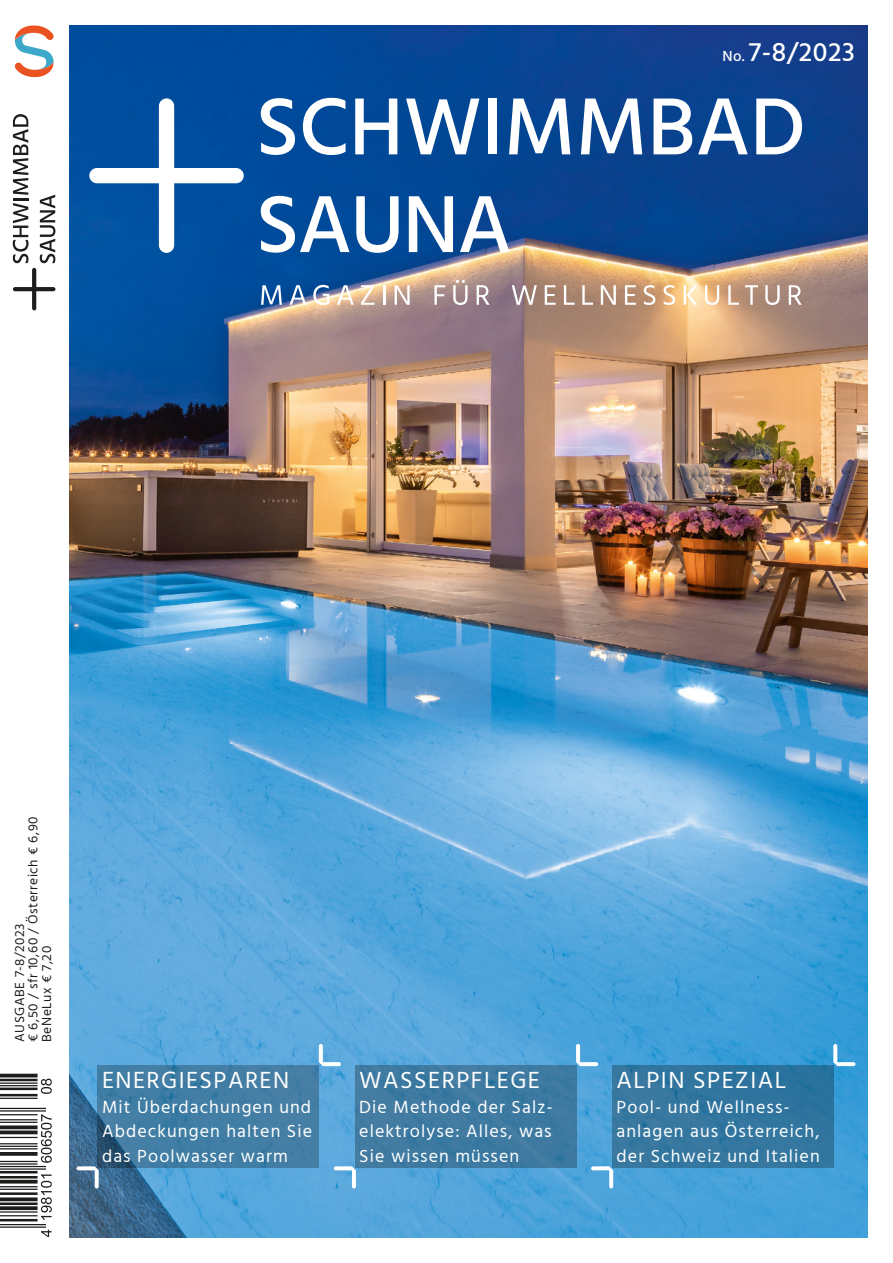
<style>
.page{position:relative;width:893px;height:1263px;background:#fff}
.page>*{position:absolute;margin:0;border:0;box-sizing:border-box;transform-origin:0 0}
._05_Vorspann_Hind{font:500 27px "Hind";color:#fff}
._01_Titel_Head_Versa{font:24px "Hind";letter-spacing:.06em;color:#fff}
._02_Titel_Lauftext{font:18px/24.8px "Hind";letter-spacing:.06em;color:#fff;text-align:justify}
._04_Bildtext_Hind{font:13.5px "Hind";letter-spacing:.04em;color:#1d1d1b}
.s1{font-size:15px}
</style>
<div class="page">
<img style="left:69px;top:26px;width:798px;height:1211px">
<svg style="left:15px;top:26px;width:39px;height:51px"></svg>
<svg style="left:13px;top:114px;width:42px;height:196px"></svg>
<svg style="left:0;top:1074px;width:52px;height:163px"></svg>
<svg style="left:261px;top:98px;width:34px;height:57px"></svg>
<svg style="left:303px;top:98px;width:43px;height:57px"></svg>
<svg style="left:355px;top:99px;width:42px;height:55px"></svg>
<svg style="left:406px;top:99px;width:73px;height:55px"></svg>
<div style="left:489px;top:99px;width:8px;height:55px;background:#fff"></div>
<svg style="left:509px;top:99px;width:61px;height:55px"></svg>
<svg style="left:581px;top:99px;width:61px;height:55px"></svg>
<svg style="left:654px;top:99px;width:38px;height:55px"></svg>
<svg style="left:698px;top:99px;width:50px;height:55px"></svg>
<svg style="left:756px;top:99px;width:46px;height:55px"></svg>
<svg style="left:261px;top:196px;width:88px;height:57px"></svg>
<svg style="left:356px;top:196px;width:43px;height:57px"></svg>
<svg style="left:409px;top:196px;width:44px;height:56px"></svg>
<svg style="left:460px;top:196px;width:49px;height:56px"></svg>
<svg style="left:261px;top:285px;width:21px;height:20px"></svg>
<svg style="left:290px;top:285px;width:16px;height:20px"></svg>
<svg style="left:313px;top:285px;width:16px;height:20px"></svg>
<svg style="left:337px;top:285px;width:17px;height:20px"></svg>
<svg style="left:361px;top:285px;width:13px;height:20px"></svg>
<hr style="left:383px;top:285px;width:2px;height:20px;background:#fff">
<svg style="left:395px;top:285px;width:15px;height:20px"></svg>
<svg style="left:434px;top:285px;width:11px;height:20px"></svg>
<svg style="left:453px;top:280px;width:15px;height:25px"></svg>
<svg style="left:477px;top:285px;width:13px;height:20px"></svg>
<svg style="left:512px;top:285px;width:25px;height:20px"></svg>
<svg style="left:545px;top:285px;width:11px;height:20px"></svg>
<svg style="left:564px;top:285px;width:11px;height:20px"></svg>
<svg style="left:582px;top:285px;width:11px;height:20px"></svg>
<svg style="left:601px;top:285px;width:15px;height:20px"></svg>
<svg style="left:625px;top:285px;width:11px;height:20px"></svg>
<svg style="left:644px;top:285px;width:11px;height:20px"></svg>
<svg style="left:664px;top:285px;width:11px;height:20px"></svg>
<svg style="left:684px;top:285px;width:13px;height:20px"></svg>
<svg style="left:705px;top:285px;width:14px;height:20px"></svg>
<svg style="left:728px;top:285px;width:11px;height:20px"></svg>
<svg style="left:745px;top:285px;width:13px;height:20px"></svg>
<svg style="left:765px;top:285px;width:15px;height:20px"></svg>
<svg style="left:789px;top:285px;width:13px;height:20px"></svg>
<svg style="left:89px;top:98px;width:155px;height:155px"></svg>
<div style="left:612px;top:1065px;width:221px;height:102px;background:#32769f"></div>
<svg style="left:833px;top:1044px;width:22px;height:22px"></svg>
<svg style="left:591px;top:1166px;width:22px;height:22px"></svg>
<div style="left:355px;top:1065px;width:221px;height:102px;background:#3f7aa1"></div>
<svg style="left:576px;top:1044px;width:22px;height:22px"></svg>
<svg style="left:334px;top:1166px;width:22px;height:22px"></svg>
<svg style="left:98px;top:1065px;width:221px;height:102px;fill:#437ea5"></svg>
<svg style="left:319px;top:1044px;width:22px;height:22px"></svg>
<svg style="left:77px;top:1166px;width:22px;height:22px"></svg>
<p class="_05_Vorspann_Hind" style="left:722px;top:33px;width:134px"><span class="s1">No.</span> 7-8/2023</p>
<p class="_04_Bildtext_Hind" style="left:24px;top:1042px;width:227px;rotate:-90deg">€ 6,50 / sfr 10,60 / Österreich € 6,90</p>
<p class="_04_Bildtext_Hind" style="left:10px;top:1042px;width:120px;rotate:-90deg">AUSGABE 7-8/2023</p>
<p class="_04_Bildtext_Hind" style="left:37px;top:1042px;width:97px;rotate:-90deg">BeNeLux € 7,20</p>
<p class="_01_Titel_Head_Versa" style="left:102px;top:1064px;width:189px">ENERGIESPAREN</p>
<p class="_02_Titel_Lauftext" style="left:102px;top:1095px;width:212px">Mit Überdachungen und Abdeckungen halten Sie das Poolwasser warm</p>
<p class="_01_Titel_Head_Versa" style="left:359px;top:1064px;width:182px">WASSERPFLEGE</p>
<p class="_02_Titel_Lauftext" style="left:359px;top:1095px;width:195px">Die Methode der Salz&shy;elektrolyse: Alles, was Sie wissen müssen</p>
<p class="_01_Titel_Head_Versa" style="left:617px;top:1064px;width:171px">ALPIN SPEZIAL</p>
<p class="_02_Titel_Lauftext" style="left:617px;top:1095px;width:205px;text-align:left">Pool- und Wellness&shy;anlagen aus Österreich, der Schweiz und Italien</p>
</div>
